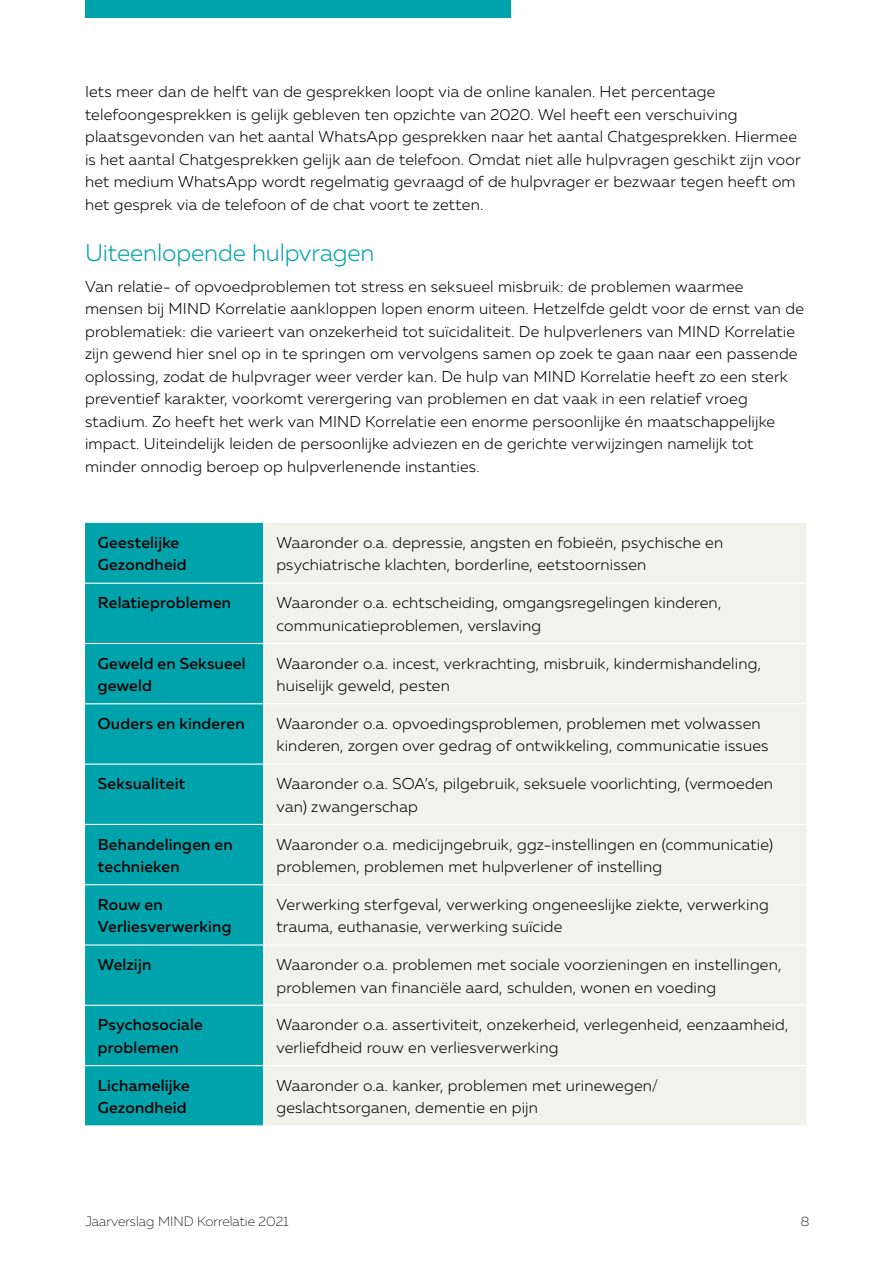
<style>
.page{position:relative;width:893px;height:1263px;background:#fff}
.page>*{position:absolute;margin:0;border:0;box-sizing:border-box;transform-origin:0 0}
.t1{font:300 24px "Muller";letter-spacing:-.005em;color:#00a3ac}
.t2{font:300 15.75px/22.5px "Muller";letter-spacing:.015em;color:#000}
.t3{font:500 15.75px/22.5px "Muller";letter-spacing:.015em;color:#000}
.t4{font:200 13.5px "Muller";color:#000}
</style>
<div class="page">
<div style="left:85px;top:0;width:425px;height:17px;background:#00a3ac"></div>
<div style="left:85px;top:523px;width:178px;height:602px;background:#00a3ac"></div>
<div style="left:264px;top:523px;width:543px;height:602px;background:#f2f2ed"></div>
<hr style="left:85px;top:583px;width:179px;height:1px;background:#fff">
<hr style="left:264px;top:583px;width:543px;height:1px;background:#fff">
<hr style="left:85px;top:643px;width:179px;height:1px;background:#fff">
<hr style="left:264px;top:643px;width:543px;height:1px;background:#fff">
<hr style="left:85px;top:703px;width:179px;height:1px;background:#fff">
<hr style="left:264px;top:703px;width:543px;height:1px;background:#fff">
<hr style="left:85px;top:763px;width:179px;height:2px;background:#fff">
<hr style="left:264px;top:763px;width:543px;height:2px;background:#fff">
<hr style="left:85px;top:824px;width:179px;height:1px;background:#fff">
<hr style="left:264px;top:824px;width:543px;height:1px;background:#fff">
<hr style="left:85px;top:884px;width:179px;height:1px;background:#fff">
<hr style="left:264px;top:884px;width:543px;height:1px;background:#fff">
<hr style="left:85px;top:944px;width:179px;height:1px;background:#fff">
<hr style="left:264px;top:944px;width:543px;height:1px;background:#fff">
<hr style="left:85px;top:1005px;width:179px;height:1px;background:#fff">
<hr style="left:264px;top:1005px;width:543px;height:1px;background:#fff">
<hr style="left:85px;top:1065px;width:179px;height:1px;background:#fff">
<hr style="left:264px;top:1065px;width:543px;height:1px;background:#fff">
<p class="t2" style="left:85px;top:80px;width:717px">Iets meer dan de helft van de gesprekken loopt via de online kanalen. Het percentage telefoongesprekken is gelijk gebleven ten opzichte van 2020. Wel heeft een verschuiving plaatsgevonden van het aantal WhatsApp gesprekken naar het aantal Chatgesprekken. Hiermee is het aantal Chatgesprekken gelijk aan de telefoon. Omdat niet alle hulpvragen geschikt zijn voor het medium WhatsApp wordt regelmatig gevraagd of de hulpvrager er bezwaar tegen heeft om het gesprek via de telefoon of de chat voort te zetten.</p>
<h1 class="t1" style="left:85px;top:238px;width:291px">Uiteenlopende hulpvragen</h1>
<p class="t2" style="left:85px;top:275px;width:720px">Van relatie- of opvoedproblemen tot stress en seksueel misbruik: de problemen waarmee mensen bij MIND Korrelatie aankloppen lopen enorm uiteen. Hetzelfde geldt voor de ernst van de problematiek: die varieert van onzekerheid tot suïcidaliteit. De hulpverleners van MIND Korrelatie zijn gewend hier snel op in te springen om vervolgens samen op zoek te gaan naar een passende oplossing, zodat de hulpvrager weer verder kan. De hulp van MIND Korrelatie heeft zo een sterk preventief karakter, voorkomt verergering van problemen en dat vaak in een relatief vroeg stadium. Zo heeft het werk van MIND Korrelatie een enorme persoonlijke én maatschappelijke impact. Uiteindelijk leiden de persoonlijke adviezen en de gerichte verwijzingen namelijk tot minder onnodig beroep op hulpverlenende instanties.</p>
<p class="t3" style="left:98px;top:531px;width:90px">Geestelijke<br>Gezondheid</p>
<p class="t2" style="left:276px;top:531px;width:448px">Waaronder o.a. depressie, angsten en fobieën, psychische en psychiatrische klachten, borderline, eetstoornissen</p>
<p class="t3" style="left:98px;top:591px;width:135px">Relatieproblemen</p>
<p class="t2" style="left:276px;top:591px;width:446px">Waaronder o.a. echtscheiding, omgangsregelingen kinderen, communicatieproblemen, verslaving</p>
<p class="t3" style="left:98px;top:652px;width:149px">Geweld en Seksueel geweld</p>
<p class="t2" style="left:276px;top:652px;width:486px">Waaronder o.a. incest, verkrachting, misbruik, kindermishandeling, huiselijk geweld, pesten</p>
<p class="t3" style="left:98px;top:712px;width:148px">Ouders en kinderen</p>
<p class="t2" style="left:276px;top:712px;width:494px">Waaronder o.a. opvoedingsproblemen, problemen met volwassen kinderen, zorgen over gedrag of ontwikkeling, communicatie issues</p>
<p class="t3" style="left:98px;top:772px;width:89px">Seksualiteit</p>
<p class="t2" style="left:276px;top:772px;width:498px">Waaronder o.a. SOA’s, pilgebruik, seksuele voorlichting, (vermoeden van) zwangerschap</p>
<p class="t3" style="left:98px;top:833px;width:136px">Behandelingen en technieken</p>
<p class="t2" style="left:276px;top:833px;width:498px">Waaronder o.a. medicijngebruik, ggz-instellingen en (communicatie) problemen, problemen met hulpverlener of instelling</p>
<p class="t3" style="left:98px;top:893px;width:135px">Rouw en<br>Verliesverwerking</p>
<p class="t2" style="left:276px;top:893px;width:494px">Verwerking sterfgeval, verwerking ongeneeslijke ziekte, verwerking trauma, euthanasie, verwerking suïcide</p>
<p class="t3" style="left:98px;top:953px;width:55px">Welzijn</p>
<p class="t2" style="left:276px;top:953px;width:507px">Waaronder o.a. problemen met sociale voorzieningen en instellingen, problemen van financiële aard, schulden, wonen en voeding</p>
<p class="t3" style="left:98px;top:1013px;width:106px">Psychosociale problemen</p>
<p class="t2" style="left:276px;top:1013px;width:514px">Waaronder o.a. assertiviteit, onzekerheid, verlegenheid, eenzaamheid, verliefdheid rouw en verliesverwerking</p>
<p class="t3" style="left:98px;top:1074px;width:93px">Lichamelijke<br>Gezondheid</p>
<p class="t2" style="left:276px;top:1074px;width:384px">Waaronder o.a. kanker, problemen met urinewegen/ geslachtsorganen, dementie en pijn</p>
<p class="t4" style="left:85px;top:1213px;width:205px">Jaarverslag MIND Korrelatie 2021</p>
<p class="t4" style="left:801px;top:1213px;width:10px">8</p>
</div>
